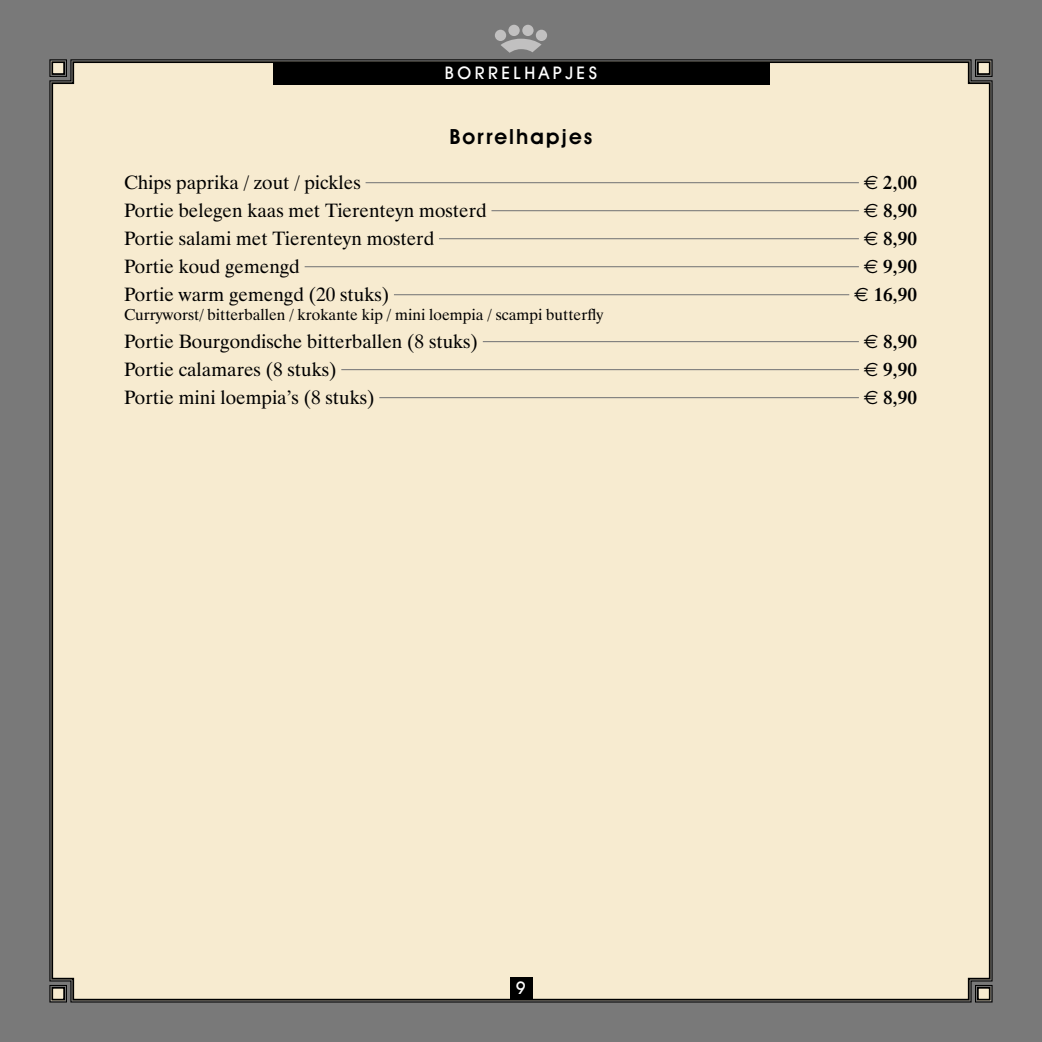
<style>
.page{position:relative;width:1042px;height:1042px;background:#797979}
.page>*{position:absolute;margin:0;border:0;box-sizing:border-box;transform-origin:0 0}
.t1{font:600 21px "Avant Garde IT Cby BT";letter-spacing:.1em;color:#000}
.t2{font:19.25px "Dutch 801 BT";color:#000}
.t3{font:600 19.25px "Dutch 801 BT";color:#000}
.t4{font:500 17.5px "Avant Garde IT Cby BT";letter-spacing:.2em;color:#fff}
.t5{font:15.75px "Dutch 801 BT";color:#000}
.s1{font-family:"Euro Sans";font-weight:400}
</style>
<div class="page">
<div style="left:50px;top:60px;width:941px;height:941px;background:#f7ebd0"></div>
<div style="left:273px;top:62px;width:496px;height:22px;background:#000"></div>
<div style="left:510px;top:977px;width:22px;height:22px;background:#000"></div>
<div style="left:495px;top:30px;width:11px;height:11px;background:#c1c0c0;border-radius:50%"></div>
<div style="left:508px;top:25px;width:12px;height:11px;background:#c1c0c0;border-radius:50%"></div>
<div style="left:536px;top:30px;width:11px;height:11px;background:#c1c0c0;border-radius:50%"></div>
<div style="left:522px;top:25px;width:11px;height:11px;background:#c1c0c0;border-radius:50%"></div>
<svg style="left:501px;top:39px;width:40px;height:14px"></svg>
<svg style="left:49px;top:985px;width:18px;height:17px"></svg>
<div style="left:51px;top:987px;width:14px;height:13px;border:2px solid #000"></div>
<svg style="left:975px;top:985px;width:17px;height:17px"></svg>
<div style="left:977px;top:987px;width:13px;height:13px;border:2px solid #000"></div>
<svg style="left:49px;top:59px;width:18px;height:18px"></svg>
<div style="left:51px;top:61px;width:14px;height:14px;border:2px solid #000"></div>
<svg style="left:975px;top:59px;width:17px;height:18px"></svg>
<div style="left:977px;top:61px;width:13px;height:14px;border:2px solid #000"></div>
<hr style="left:365px;top:182px;width:494px;height:1px;background:#797979">
<hr style="left:491px;top:210px;width:368px;height:1px;background:#797979">
<hr style="left:439px;top:238px;width:420px;height:1px;background:#797979">
<hr style="left:305px;top:266px;width:554px;height:1px;background:#797979">
<hr style="left:394px;top:294px;width:455px;height:1px;background:#797979">
<hr style="left:483px;top:341px;width:376px;height:1px;background:#797979">
<hr style="left:341px;top:369px;width:518px;height:1px;background:#797979">
<hr style="left:379px;top:397px;width:480px;height:1px;background:#797979">
<p class="t4" style="left:445px;top:62px;width:154px">BORRELHAPJES</p>
<p class="t1" style="left:449px;top:123px;width:145px">Borrelhapjes</p>
<p class="t2" style="left:124px;top:171px;width:238px">Chips paprika / zout / pickles</p>
<p class="t3" style="left:863px;top:171px;width:55px"><span class="s1">€</span> 2,00</p>
<p class="t2" style="left:124px;top:199px;width:364px">Portie belegen kaas met Tierenteyn mosterd</p>
<p class="t3" style="left:863px;top:199px;width:55px"><span class="s1">€</span> 8,90</p>
<p class="t2" style="left:124px;top:227px;width:312px">Portie salami met Tierenteyn mosterd</p>
<p class="t3" style="left:863px;top:227px;width:55px"><span class="s1">€</span> 8,90</p>
<p class="t2" style="left:124px;top:255px;width:177px">Portie koud gemengd</p>
<p class="t3" style="left:863px;top:255px;width:55px"><span class="s1">€</span> 9,90</p>
<p class="t2" style="left:124px;top:283px;width:267px">Portie warm gemengd (20 stuks)</p>
<p class="t3" style="left:854px;top:283px;width:64px"><span class="s1">€</span> 16,90</p>
<p class="t5" style="left:124px;top:305px;width:481px">Curryworst/ bitterballen / krokante kip / mini loempia / scampi butterfly</p>
<p class="t2" style="left:124px;top:329px;width:355px">Portie Bourgondische bitterballen (8 stuks)</p>
<p class="t3" style="left:863px;top:329px;width:55px"><span class="s1">€</span> 8,90</p>
<p class="t2" style="left:124px;top:357px;width:214px">Portie calamares (8 stuks)</p>
<p class="t3" style="left:864px;top:357px;width:55px"><span class="s1">€</span> 9,90</p>
<p class="t2" style="left:124px;top:385px;width:252px">Portie mini loempia’s (8 stuks)</p>
<p class="t3" style="left:863px;top:385px;width:55px"><span class="s1">€</span> 8,90</p>
<p class="t4" style="left:516px;top:977px;width:12px">9</p>
</div>
